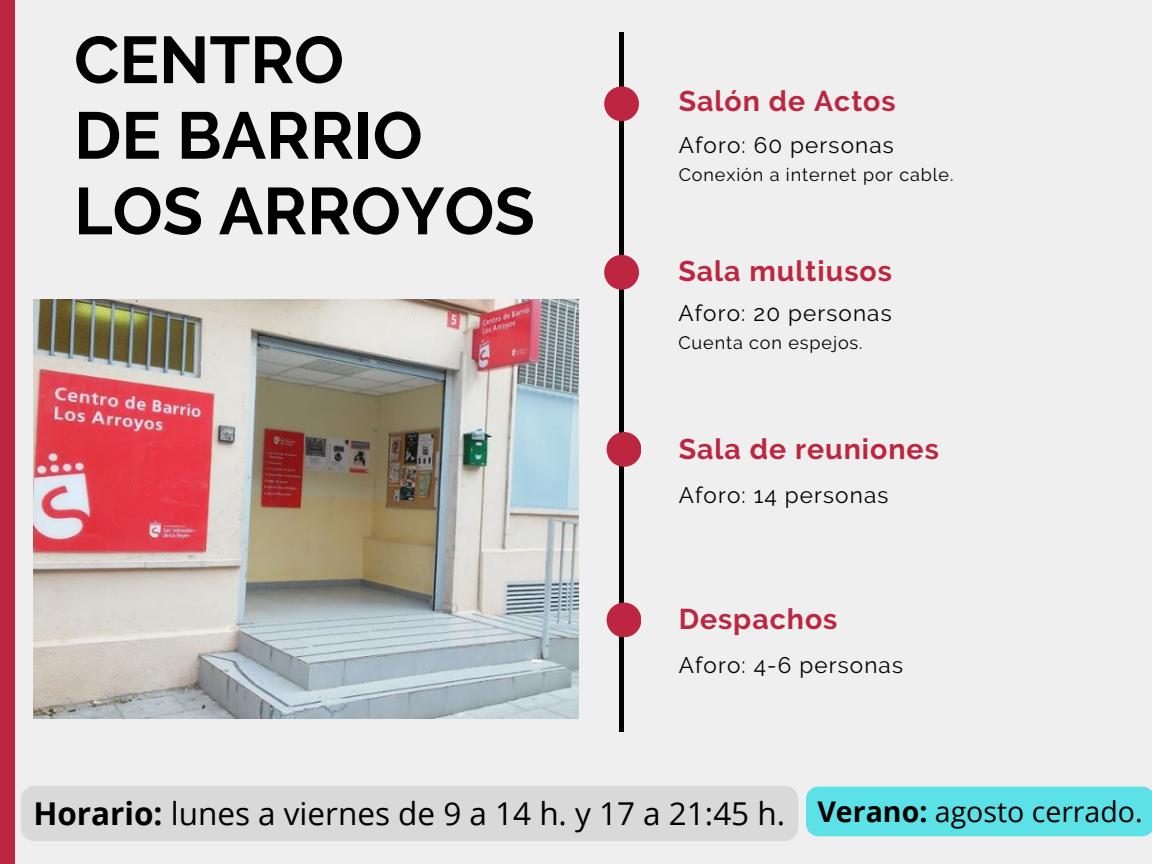
<style>
.page{position:relative;width:1152px;height:864px;background:#efefef}
.page>*{position:absolute;margin:0;border:0;box-sizing:border-box;transform-origin:0 0}
.t1{font:700 66px/75.6px "Raleway";color:#000}
.t2{font:31.5px "Open Sans";color:#000}
.t3{font:700 28.5px "Raleway";letter-spacing:.035em;color:#bd2640}
.t4{font:22.5px "Raleway";letter-spacing:.05em;color:#000}
.t5{font:18px "Raleway";letter-spacing:.05em;color:#000}
.s1{font-weight:700}
.s2{font-weight:700;font-size:28.5px}
.s3{font-size:28.5px}
</style>
<div class="page">
<div style="left:619px;top:32px;width:5px;height:700px;background:#000"></div>
<div style="left:604px;top:86px;width:35px;height:35px;background:#bd2640;border-radius:50%"></div>
<div style="left:607px;top:432px;width:34px;height:35px;background:#bd2640;border-radius:50%"></div>
<div style="left:607px;top:603px;width:34px;height:34px;background:#bd2640;border-radius:50%"></div>
<div style="left:0;top:0;width:15px;height:864px;background:#bd2640"></div>
<div style="left:604px;top:255px;width:35px;height:35px;background:#bd2640;border-radius:50%"></div>
<img style="left:33px;top:299px;width:546px;height:420px">
<div style="left:21px;top:786px;width:777px;height:55px;background:#d9d9d9;border-radius:14px"></div>
<div style="left:806px;top:787px;width:346px;height:49px;background:#5ce1e6"></div>
<h1 class="t1" style="left:74px;top:22px;width:462px">CENTRO<br>DE BARRIO<br>LOS ARROYOS</h1>
<p class="t3" style="left:679px;top:84px;width:219px">Salón de Actos</p>
<p class="t4" style="left:679px;top:132px;width:217px">Aforo: 60 personas</p>
<p class="t5" style="left:679px;top:164px;width:276px">Conexión a internet por cable.</p>
<p class="t3" style="left:678px;top:254px;width:215px">Sala multiusos</p>
<p class="t4" style="left:678px;top:299px;width:215px">Aforo: 20 personas</p>
<p class="t5" style="left:678px;top:332px;width:186px">Cuenta con espejos.</p>
<p class="t3" style="left:679px;top:432px;width:262px">Sala de reuniones</p>
<p class="t4" style="left:679px;top:482px;width:211px">Aforo: 14 personas</p>
<p class="t3" style="left:679px;top:602px;width:160px">Despachos</p>
<p class="t4" style="left:679px;top:652px;width:226px">Aforo: 4-6 personas</p>
<h2 class="t2" style="left:33px;top:791px;width:1111px"><span class="s1">Horario:</span> lunes a viernes de 9 a 14 h. y 17 a 21:45 h. <span class="s2">Verano:</span> <span class="s3">agosto cerrado.</span></h2>
</div>
